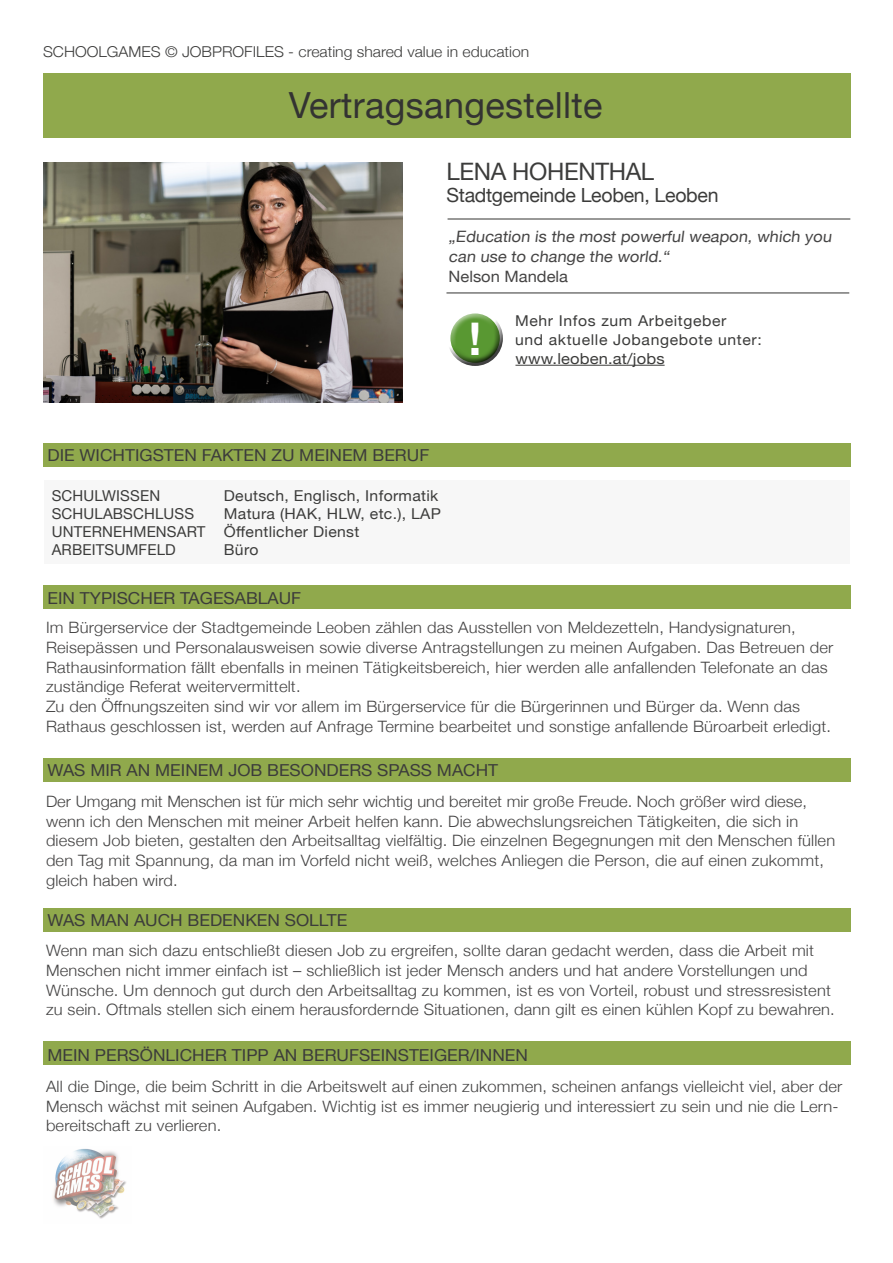
<style>
.page{position:relative;width:893px;height:1263px;background:#fff}
.page>*{position:absolute;margin:0;border:0;box-sizing:border-box;transform-origin:0 0}
.t1{font:700 45px "Helvetica Neue";color:#fff}
.t2{font:36px "Helvetica Neue";letter-spacing:.01em;color:#333332}
.t3{font:24px "Helvetica Neue";letter-spacing:-.015em;color:#3c3c3b}
.t4{font:19.5px "Helvetica Neue";letter-spacing:-.015em;color:#3c3c3b}
.t5{font:16.5px "Helvetica Neue";color:#3c3c3b;scale:1.05 1}
.t6{font:300 15.6px/19.8px "Helvetica Neue";letter-spacing:.01em;color:#454444;scale:1.05 1}
.t7{font:15.6px/19.8px "Helvetica Neue";color:#454444;scale:1.05 1}
.t8{font:15.15px "Helvetica Neue";letter-spacing:.01em;color:#3c3c3b;scale:1.09 1}
.t9{font:15px "Helvetica Neue";letter-spacing:.02em;color:#3c3c3b;scale:1.05 1}
.t10{font:300 15px "Helvetica Neue";color:#3c3c3b;scale:1.05 1}
.t11{font:15px "Helvetica Neue";letter-spacing:.02em;color:#3c3c3b}
.t12{font:15px "Helvetica Neue";letter-spacing:.04em;color:#3c3c3b;scale:1.05 1}
</style>
<div class="page">
<div style="left:44px;top:480px;width:806px;height:83px;background:#f7f7f7"></div>
<div style="left:43px;top:73px;width:807px;height:64px;background:#90a94c"></div>
<div style="left:43px;top:443px;width:807px;height:24px;background:#90a94c"></div>
<div style="left:43px;top:585px;width:807px;height:23px;background:#90a94c"></div>
<div style="left:43px;top:758px;width:807px;height:24px;background:#90a94c"></div>
<div style="left:43px;top:908px;width:807px;height:23px;background:#90a94c"></div>
<div style="left:43px;top:1041px;width:807px;height:23px;background:#90a94c"></div>
<img style="left:43px;top:162px;width:359px;height:241px">
<hr style="left:448px;top:218px;width:402px;height:2px;background:#4a4a49">
<hr style="left:446px;top:292px;width:403px;height:1px;background:#4a4a49">
<div style="left:446px;top:310px;width:57px;height:41px;background:#fff;opacity:.75"></div>
<div style="left:446px;top:318px;width:57px;height:49px;background:#000;opacity:.75"></div>
<img style="left:53px;top:1149px;width:73px;height:70px">
<hr style="left:515px;top:365px;width:150px;height:1px;background:#3c3c3b">
<p class="t10" style="left:43px;top:39px;width:465px">SCHOOLGAMES © JOBPROFILES - creating shared value in education</p>
<p class="t2" style="left:289px;top:79px;width:315px">Vertragsangestellte</p>
<p class="t3" style="left:446px;top:154px;width:209px">LENA HOHENTHAL</p>
<p class="t4" style="left:446px;top:181px;width:274px">Stadtgemeinde Leoben, Leoben</p>
<p class="t7" style="left:449px;top:228px;width:369px">„Education is the most powerful weapon, which you can use to change the world.“<br>Nelson Mandela</p>
<p class="t1" style="left:469px;top:304px;width:14px">!</p>
<p class="t5" style="left:47px;top:443px;width:365px">DIE WICHTIGSTEN FAKTEN ZU MEINEM BERUF</p>
<p class="t11" style="left:52px;top:484px;width:110px">SCHULWISSEN</p>
<p class="t11" style="left:52px;top:502px;width:144px">SCHULABSCHLUSS</p>
<p class="t11" style="left:52px;top:520px;width:155px">UNTERNEHMENSART</p>
<p class="t11" style="left:52px;top:538px;width:126px">ARBEITSUMFELD</p>
<p class="t9" style="left:224px;top:484px;width:206px">Deutsch, Englisch, Informatik</p>
<p class="t9" style="left:224px;top:502px;width:208px">Matura (HAK, HLW, etc.), LAP</p>
<p class="t9" style="left:224px;top:520px;width:131px">Öffentlicher Dienst</p>
<p class="t9" style="left:224px;top:538px;width:34px">Büro</p>
<p class="t5" style="left:47px;top:586px;width:243px">EIN TYPISCHER TAGESABLAUF</p>
<p class="t12" style="left:515px;top:309px;width:203px">Mehr Infos zum Arbeitgeber</p>
<p class="t12" style="left:515px;top:328px;width:237px">und aktuelle Jobangebote unter:</p>
<p class="t8" style="left:515px;top:347px;width:138px">www.leoben.at/jobs</p>
<p class="t6" style="left:46px;top:616px;width:751px">Im Bürgerservice der Stadtgemeinde Leoben zählen das Ausstellen von Meldezetteln, Handysignaturen, Reisepässen und Personalausweisen sowie diverse Antragstellungen zu meinen Aufgaben. Das Betreuen der Rathausinformation fällt ebenfalls in meinen Tätigkeitsbereich, hier werden alle anfallenden Telefonate an das zuständige Referat weitervermittelt.</p>
<p class="t6" style="left:46px;top:696px;width:749px">Zu den Öffnungszeiten sind wir vor allem im Bürgerservice für die Bürgerinnen und Bürger da. Wenn das<br>Rathaus geschlossen ist, werden auf Anfrage Termine bearbeitet und sonstige anfallende Büroarbeit erledigt.</p>
<p class="t5" style="left:47px;top:758px;width:431px">WAS MIR AN MEINEM JOB BESONDERS SPASS MACHT</p>
<p class="t6" style="left:46px;top:790px;width:753px">Der Umgang mit Menschen ist für mich sehr wichtig und bereitet mir große Freude. Noch größer wird diese, wenn ich den Menschen mit meiner Arbeit helfen kann. Die abwechslungsreichen Tätigkeiten, die sich in diesem Job bieten, gestalten den Arbeitsalltag vielfältig. Die einzelnen Begegnungen mit den Menschen füllen den Tag mit Spannung, da man im Vorfeld nicht weiß, welches Anliegen die Person, die auf einen zukommt, gleich haben wird.</p>
<p class="t5" style="left:47px;top:908px;width:287px">WAS MAN AUCH BEDENKEN SOLLTE</p>
<p class="t6" style="left:46px;top:939px;width:753px">Wenn man sich dazu entschließt diesen Job zu ergreifen, sollte daran gedacht werden, dass die Arbeit mit Menschen nicht immer einfach ist – schließlich ist jeder Mensch anders und hat andere Vorstellungen und Wünsche. Um dennoch gut durch den Arbeitsalltag zu kommen, ist es von Vorteil, robust und stressresistent zu sein. Oftmals stellen sich einem herausfordernde Situationen, dann gilt es einen kühlen Kopf zu bewahren.</p>
<p class="t5" style="left:47px;top:1043px;width:459px">MEIN PERSÖNLICHER TIPP AN BERUFSEINSTEIGER/INNEN</p>
<p class="t6" style="left:46px;top:1075px;width:760px">All die Dinge, die beim Schritt in die Arbeitswelt auf einen zukommen, scheinen anfangs vielleicht viel, aber der<br>Mensch wächst mit seinen Aufgaben. Wichtig ist es immer neugierig und interessiert zu sein und nie die Lern&shy;bereitschaft zu verlieren.</p>
</div>
